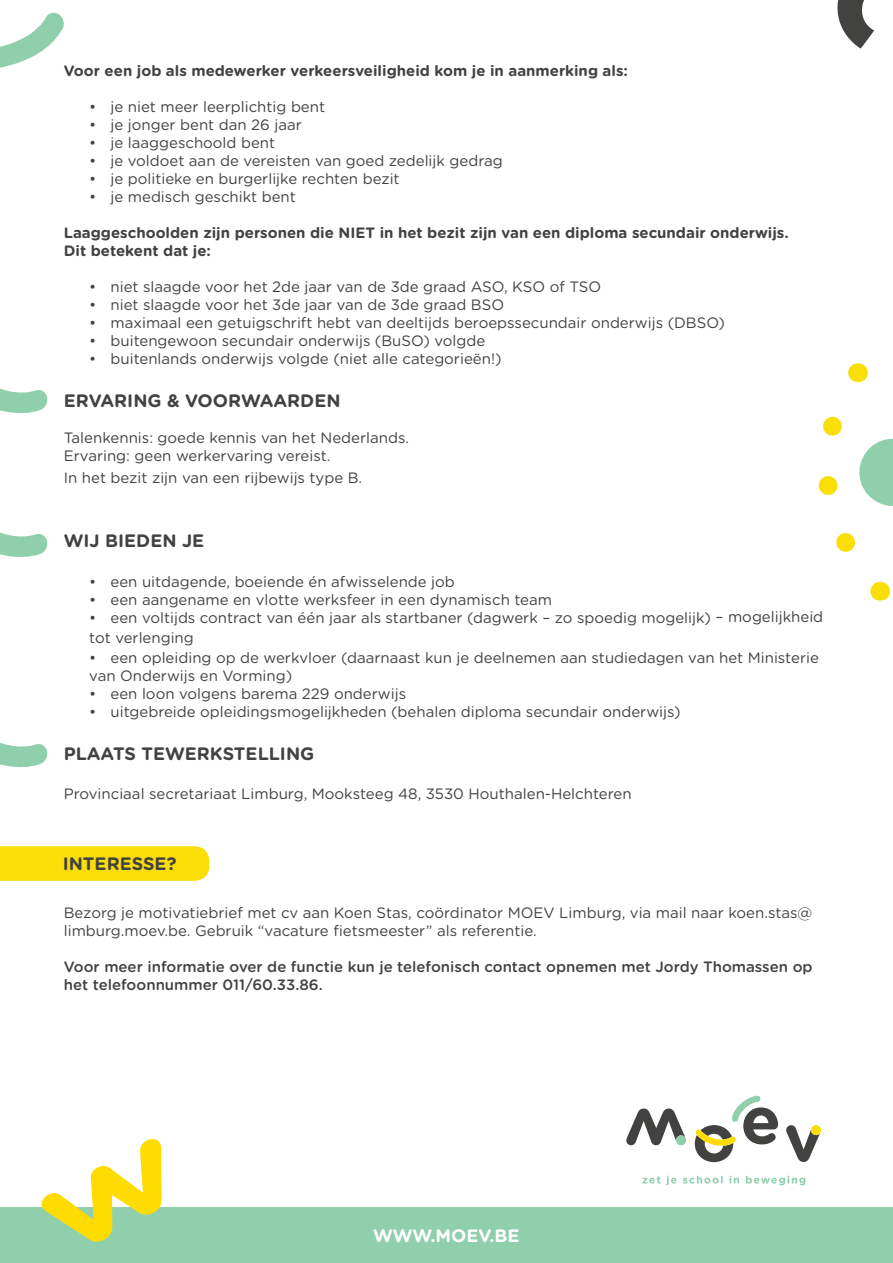
<style>
.page{position:relative;width:893px;height:1263px;background:#fff}
.page>*{position:absolute;margin:0;border:0;box-sizing:border-box;transform-origin:0 0}
.t1{font:700 18px "Gotham Rounded";color:#424241}
.t2{font:700 18px "Gotham Rounded";color:#fff}
.t3{font:15px/18px "Gotham Rounded";color:#424241}
.t4{font:700 15px/18px "Gotham Rounded";color:#424241}
.t5{font:500 15px/18px "Gotham Rounded";color:#424241}
</style>
<div class="page">
<div style="left:0;top:846px;width:209px;height:35px;background:#fade07"></div>
<div style="left:0;top:1208px;width:893px;height:55px;background:#90cfab"></div>
<svg style="left:0;top:12px;width:64px;height:56px"></svg>
<svg style="left:0;top:388px;width:48px;height:26px"></svg>
<svg style="left:0;top:742px;width:48px;height:26px"></svg>
<svg style="left:0;top:532px;width:48px;height:25px"></svg>
<svg style="left:642px;top:1176px;width:18px;height:8px"></svg>
<svg style="left:666px;top:1176px;width:11px;height:9px"></svg>
<svg style="left:683px;top:1175px;width:40px;height:9px"></svg>
<svg style="left:729px;top:1176px;width:10px;height:7px"></svg>
<svg style="left:746px;top:1175px;width:59px;height:10px"></svg>
<svg style="left:626px;top:1108px;width:60px;height:38px"></svg>
<svg style="left:695px;top:1095px;width:83px;height:67px"></svg>
<svg style="left:786px;top:1125px;width:35px;height:37px"></svg>
<svg style="left:837px;top:0;width:37px;height:49px"></svg>
<svg style="left:40px;top:1139px;width:122px;height:103px"></svg>
<svg style="left:880px;top:582px;width:1px;height:19px"></svg>
<svg style="left:818px;top:363px;width:75px;height:189px"></svg>
<p class="t4" style="left:64px;top:61px;width:566px">Voor een job als medewerker verkeersveiligheid kom je in aanmerking als:</p>
<p class="t3" style="left:89px;top:97px;width:237px">• je niet meer leerplichtig bent</p>
<p class="t3" style="left:89px;top:115px;width:214px">• je jonger bent dan 26 jaar</p>
<p class="t3" style="left:89px;top:133px;width:187px">• je laaggeschoold bent</p>
<p class="t3" style="left:89px;top:151px;width:415px">• je voldoet aan de vereisten van goed zedelijk gedrag</p>
<p class="t3" style="left:89px;top:169px;width:312px">• je politieke en burgerlijke rechten bezit</p>
<p class="t3" style="left:89px;top:187px;width:208px">• je medisch geschikt bent</p>
<p class="t4" style="left:64px;top:223px;width:726px">Laaggeschoolden zijn personen die NIET in het bezit zijn van een diploma secundair onderwijs.<br>Dit betekent dat je:</p>
<p class="t3" style="left:89px;top:277px;width:513px">• niet slaagde voor het 2de jaar van de 3de graad ASO, KSO of TSO</p>
<p class="t3" style="left:89px;top:295px;width:416px">• niet slaagde voor het 3de jaar van de 3de graad BSO</p>
<p class="t3" style="left:89px;top:313px;width:637px">• maximaal een getuigschrift hebt van deeltijds beroepssecundair onderwijs (DBSO)</p>
<p class="t3" style="left:89px;top:331px;width:397px">• buitengewoon secundair onderwijs (BuSO) volgde</p>
<p class="t3" style="left:89px;top:349px;width:414px">• buitenlands onderwijs volgde (niet alle categorieën!)</p>
<p class="t1" style="left:64px;top:387px;width:278px">ERVARING &amp; VOORWAARDEN</p>
<p class="t3" style="left:64px;top:428px;width:347px">Talenkennis: goede kennis van het Nederlands.<br>Ervaring: geen werkervaring vereist.</p>
<p class="t3" style="left:64px;top:468px;width:300px">In het bezit zijn van een rijbewijs type B.</p>
<p class="t1" style="left:64px;top:528px;width:142px">WIJ BIEDEN JE</p>
<p class="t3" style="left:89px;top:572px;width:367px">• een uitdagende, boeiende én afwisselende job</p>
<p class="t3" style="left:89px;top:590px;width:464px">• een aangename en vlotte werksfeer in een dynamisch team</p>
<p class="t3" style="left:89px;top:607px;width:735px;line-height:20.1px">• een voltijds contract van één jaar als startbaner (dagwerk – zo spoedig mogelijk) – mogelijkheid tot verlenging</p>
<p class="t3" style="left:89px;top:648px;width:731px">• een opleiding op de werkvloer (daarnaast kun je deelnemen aan studiedagen van het Ministerie van Onderwijs en Vorming)</p>
<p class="t3" style="left:89px;top:684px;width:318px">• een loon volgens barema 229 onderwijs</p>
<p class="t3" style="left:89px;top:702px;width:593px">• uitgebreide opleidingsmogelijkheden (behalen diploma secundair onderwijs)</p>
<p class="t1" style="left:64px;top:740px;width:252px">PLAATS TEWERKSTELLING</p>
<p class="t3" style="left:64px;top:784px;width:569px">Provinciaal secretariaat Limburg, Mooksteeg 48, 3530 Houthalen-Helchteren</p>
<p class="t1" style="left:63px;top:851px;width:115px">INTERESSE?</p>
<p class="t3" style="left:64px;top:903px;width:750px">Bezorg je motivatiebrief met cv aan Koen Stas, coördinator MOEV Limburg, via mail naar koen.stas@ limburg.moev.be. Gebruik “vacature fietsmeester” als referentie.</p>
<p class="t5" style="left:64px;top:957px;width:750px">Voor meer informatie over de functie kun je telefonisch contact opnemen met Jordy Thomassen op het telefoonnummer 011/60.33.86.</p>
<p class="t2" style="left:373px;top:1222px;width:21px">www</p>
<p class="t2" style="left:430px;top:1222px;width:20px">.moev</p>
<p class="t2" style="left:489px;top:1222px;width:18px">.be</p>
</div>
